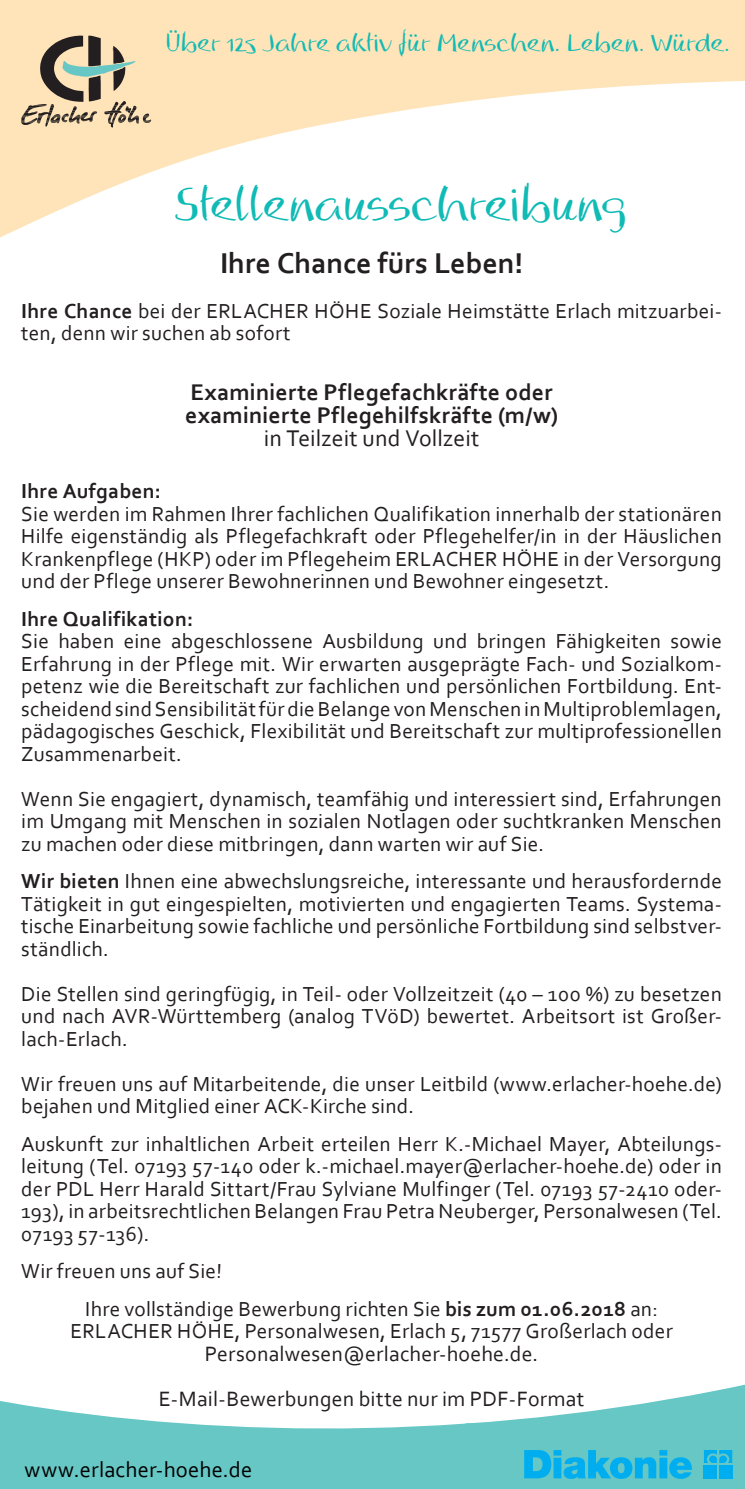
<style>
.page{position:relative;width:745px;height:1489px;background:#fff}
.page>*{position:absolute;margin:0;border:0;box-sizing:border-box;transform-origin:0 0}
.Subhead{font:45px "Read My Hand LL";letter-spacing:-.015em;color:#10bab5}
.Subhead-2{font:700 30px "Corbel";color:#231f20}
.Subhead-3{font:700 23.75px "Corbel";letter-spacing:.01em;color:#231f20}
.Subhead-4{font:23.75px "Read My Hand LL";letter-spacing:-.005em;color:#10bab5}
.Subhead-5{font:23.75px "Corbel";color:#231f20}
.Subhead-6{font:22.5px "Corbel";letter-spacing:.01em;color:#000}
.Subhead-7{font:21.75px "Corbel";letter-spacing:.01em;color:#231f20}
.Subhead-8{font:21.25px/22.5px "Corbel";letter-spacing:.01em;color:#231f20;text-align:justify}
.Subhead-9{font:700 21.25px "Corbel";letter-spacing:.015em;color:#231f20}
.s1{font-weight:700}
</style>
<div class="page">
<svg style="left:0;top:1385px;width:744px;height:103px;fill:#66c7c5"></svg>
<svg style="left:0;top:0;width:744px;height:238px;fill:#fee4b8"></svg>
<svg style="left:21px;top:35px;width:130px;height:92px;background:#c0b192"></svg>
<svg style="left:465px;top:1422px;width:266px;height:56px;background:#51c1cd"></svg>
<div style="left:703px;top:1465px;width:13px;height:13px;background:#00aeef"></div>
<div style="left:718px;top:1465px;width:13px;height:13px;background:#00aeef"></div>
<p class="Subhead-4" style="left:165px;top:29px;width:565px">Über 125 Jahre aktiv für Menschen. Leben. Würde.</p>
<p class="Subhead" style="left:174px;top:179px;width:454px">Stellenausschreibung</p>
<p class="Subhead-2" style="left:220px;top:245px;width:304px">Ihre Chance fürs Leben!</p>
<p class="Subhead-8" style="left:21px;top:299px;width:701px"><span class="s1">Ihre Chance</span> bei der ERLACHER HÖHE Soziale Heimstätte Erlach mitzuarbei&shy;ten, denn wir suchen ab sofort</p>
<p class="Subhead-3" style="left:190px;top:378px;width:363px">Examinierte Pflegefachkräfte oder</p>
<p class="Subhead-3" style="left:185px;top:400px;width:374px">examinierte Pflegehilfskräfte (m/w)</p>
<p class="Subhead-5" style="left:263px;top:423px;width:217px">in Teilzeit und Vollzeit</p>
<p class="Subhead-9" style="left:21px;top:478px;width:141px">Ihre Aufgaben:</p>
<p class="Subhead-8" style="left:21px;top:501px;width:701px">Sie werden im Rahmen Ihrer fachlichen Qualifikation innerhalb der stationären Hilfe eigenständig als Pflegefachkraft oder Pflegehelfer/in in der Häuslichen Krankenpflege (HKP) oder im Pflegeheim ERLACHER HÖHE in der Versorgung und der Pflege unserer Bewohnerinnen und Bewohner eingesetzt.</p>
<p class="Subhead-9" style="left:21px;top:605px;width:173px">Ihre Qualifikation:</p>
<p class="Subhead-8" style="left:21px;top:629px;width:701px">Sie haben eine abgeschlossene Ausbildung und bringen Fähigkeiten sowie Erfahrung in der Pflege mit. Wir erwarten ausgeprägte Fach- und Sozialkom&shy;petenz wie die Bereitschaft zur fachlichen und persönlichen Fortbildung. Ent&shy;scheidend sind Sensibilität für die Belange von Menschen in Multiproblemlagen, pädagogisches Geschick, Flexibilität und Bereitschaft zur multiprofessionellen Zusammenarbeit.</p>
<p class="Subhead-8" style="left:21px;top:786px;width:701px">Wenn Sie engagiert, dynamisch, teamfähig und interessiert sind, Erfahrungen im Umgang mit Menschen in sozialen Notlagen oder suchtkranken Menschen zu machen oder diese mitbringen, dann warten wir auf Sie.</p>
<p class="Subhead-8" style="left:21px;top:869px;width:701px"><span class="s1">Wir bieten</span> Ihnen eine abwechslungsreiche, interessante und herausfordernde Tätigkeit in gut eingespielten, motivierten und engagierten Teams. Systema&shy;tische Einarbeitung sowie fachliche und persönliche Fortbildung sind selbstver&shy;ständlich.</p>
<p class="Subhead-8" style="left:21px;top:981px;width:701px">Die Stellen sind geringfügig, in Teil- oder Vollzeitzeit (40 – 100 %) zu besetzen und nach AVR-Württemberg (analog TVöD) bewertet. Arbeitsort ist Großer&shy;lach-Erlach.</p>
<p class="Subhead-8" style="left:21px;top:1071px;width:701px">Wir freuen uns auf Mitarbeitende, die unser Leitbild (www.erlacher-hoehe.de) bejahen und Mitglied einer ACK-Kirche sind.</p>
<p class="Subhead-8" style="left:21px;top:1131px;width:701px">Auskunft zur inhaltlichen Arbeit erteilen Herr K.-Michael Mayer, Abteilungs&shy;leitung (Tel. 07193 57-140 oder k.-michael.mayer@erlacher-hoehe.de) oder in der PDL Herr Harald Sittart/Frau Sylviane Mulfinger (Tel. 07193 57-2410 oder-193), in arbeitsrechtlichen Belangen Frau Petra Neuberger, Personalwesen (Tel.<br>07193 57-136).</p>
<p class="Subhead-8" style="left:21px;top:1259px;width:202px">Wir freuen uns auf Sie!</p>
<p class="Subhead-8" style="left:85px;top:1296px;width:574px">Ihre vollständige Bewerbung richten Sie <span class="s1">bis zum 01.06.2018</span> an:</p>
<p class="Subhead-8" style="left:70px;top:1319px;width:603px">ERLACHER HÖHE, Personalwesen, Erlach 5, 71577 Großerlach oder</p>
<p class="Subhead-7" style="left:205px;top:1340px;width:335px">Personalwesen@erlacher-hoehe.de.</p>
<p class="Subhead-7" style="left:159px;top:1385px;width:426px">E-Mail-Bewerbungen bitte nur im PDF-Format</p>
<p class="Subhead-6" style="left:24px;top:1455px;width:229px">www.erlacher-hoehe.de</p>
</div>
